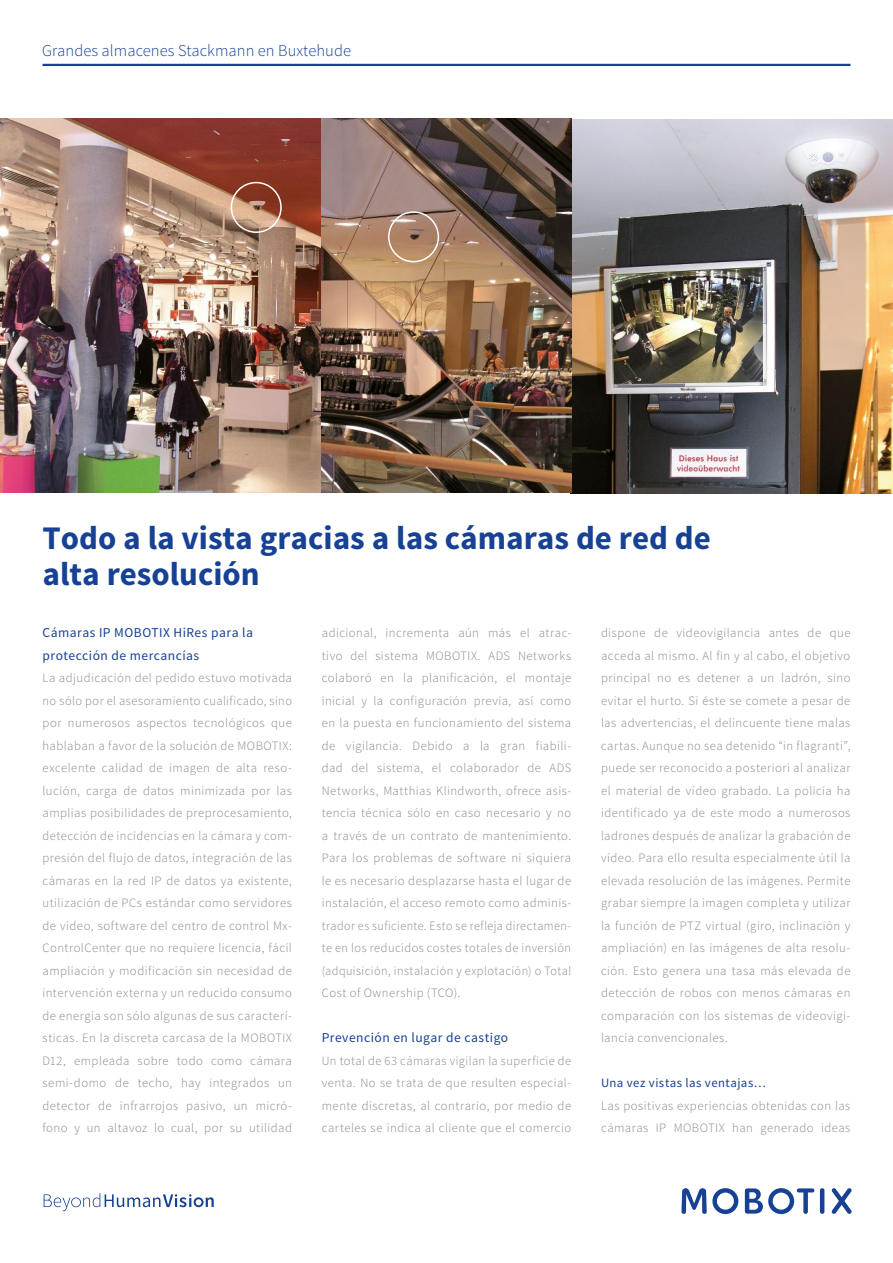
<style>
.page{position:relative;width:893px;height:1263px;background:#fff}
.page>*{position:absolute;margin:0;border:0;box-sizing:border-box;transform-origin:0 0}
._01_Header_Source_Sa{font:700 33px/36px "Source Sans Pro";color:#164194}
.PageHeadline{font:300 16.5px "Source Sans Pro";letter-spacing:.005em;color:#164194}
._02_Body_Text{font:13.5px/22.5px "Source Sans Pro";letter-spacing:.035em;color:#164194}
._02_Body_Text-2{font:300 12.75px/22.5px "Source Sans Pro";letter-spacing:.04em;color:#878787;text-align:justify}
._02_Body_Text-3{font:12.75px "Source Sans Pro";letter-spacing:.04em;color:#164194}
</style>
<div class="page">
<hr style="left:43px;top:64px;width:807px;height:2px;background:#164194">
<hr style="left:820px;top:1188px;width:4px;height:26px;background:#164194;border-radius:2px">
<svg style="left:832px;top:1188px;width:20px;height:26px"></svg>
<svg style="left:681px;top:1188px;width:57px;height:26px"></svg>
<svg style="left:745px;top:1188px;width:69px;height:26px"></svg>
<svg style="left:44px;top:1193px;width:170px;height:18px"></svg>
<img style="left:0;top:119px;width:893px;height:374px">
<div style="left:231px;top:182px;width:51px;height:51px;border:2px solid #fff;border-radius:50%"></div>
<div style="left:388px;top:211px;width:51px;height:51px;border:2px solid #fff;border-radius:50%"></div>
<p class="PageHeadline" style="left:42px;top:40px;width:310px">Grandes almacenes Stackmann en Buxtehude</p>
<p class="_01_Header_Source_Sa" style="left:43px;top:521px;width:670px">Todo a la vista gracias a las cámaras de red de alta resolución</p>
<p class="_02_Body_Text" style="left:43px;top:622px;width:212px">Cámaras IP MOBOTIX HiRes para la protección de mercancías</p>
<p class="_02_Body_Text-2" style="left:43px;top:667px;width:251px">La adjudicación del pedido estuvo motivada no sólo por el asesoramiento cualificado, sino por numerosos aspectos tecnológicos que hablaban a favor de la solución de MOBOTIX: excelente calidad de imagen de alta reso&shy;lución, carga de datos minimizada por las amplias posibilidades de preprocesamiento, detección de incidencias en la cámara y com&shy;presión del flujo de datos, integración de las cámaras en la red IP de datos ya existente, utilización de PCs estándar como servidores de vídeo, software del centro de control Mx-ControlCenter que no requiere licencia, fácil ampliación y modificación sin necesidad de intervención externa y un reducido consumo de energía son sólo algunas de sus caracterí&shy;sticas. En la discreta carcasa de la MOBOTIX D12, empleada sobre todo como cámara semi-domo de techo, hay integrados un detector de infrarrojos pasivo, un micró&shy;fono y un altavoz lo cual, por su utilidad</p>
<p class="_02_Body_Text-2" style="left:322px;top:622px;width:251px">adicional, incrementa aún más el atrac&shy;tivo del sistema MOBOTIX. ADS Networks colaboró en la planificación, el montaje inicial y la configuración previa, así como en la puesta en funcionamiento del sistema de vigilancia. Debido a la gran fiabili&shy;dad del sistema, el colaborador de ADS Networks, Matthias Klindworth, ofrece asis&shy;tencia técnica sólo en caso necesario y no a través de un contrato de mantenimiento.<br>Para los problemas de software ni siquiera le es necesario desplazarse hasta el lugar de instalación, el acceso remoto como adminis&shy;trador es suficiente. Esto se refleja directamen&shy;te en los reducidos costes totales de inversión (adquisición, instalación y explotación) o Total Cost of Ownership (TCO).</p>
<p class="_02_Body_Text" style="left:322px;top:1027px;width:188px">Prevención en lugar de castigo</p>
<p class="_02_Body_Text-2" style="left:322px;top:1049px;width:251px">Un total de 63 cámaras vigilan la superficie de venta. No se trata de que resulten especial&shy;mente discretas, al contrario, por medio de carteles se indica al cliente que el comercio</p>
<p class="_02_Body_Text-2" style="left:601px;top:622px;width:251px">dispone de videovigilancia antes de que acceda al mismo. Al fin y al cabo, el objetivo principal no es detener a un ladrón, sino evitar el hurto. Si éste se comete a pesar de las advertencias, el delincuente tiene malas cartas. Aunque no sea detenido “in flagranti”, puede ser reconocido a posteriori al analizar el material de vídeo grabado. La policía ha identificado ya de este modo a numerosos ladrones después de analizar la grabación de vídeo. Para ello resulta especialmente útil la elevada resolución de las imágenes. Permite grabar siempre la imagen completa y utilizar la función de PTZ virtual (giro, inclinación y ampliación) en las imágenes de alta resolu&shy;ción. Esto genera una tasa más elevada de detección de robos con menos cámaras en comparación con los sistemas de videovigi&shy;lancia convencionales.</p>
<p class="_02_Body_Text-3" style="left:601px;top:1075px;width:166px">Una vez vistas las ventajas…</p>
<p class="_02_Body_Text-2" style="left:601px;top:1094px;width:251px">Las positivas experiencias obtenidas con las cámaras IP MOBOTIX han generado ideas</p>
</div>
